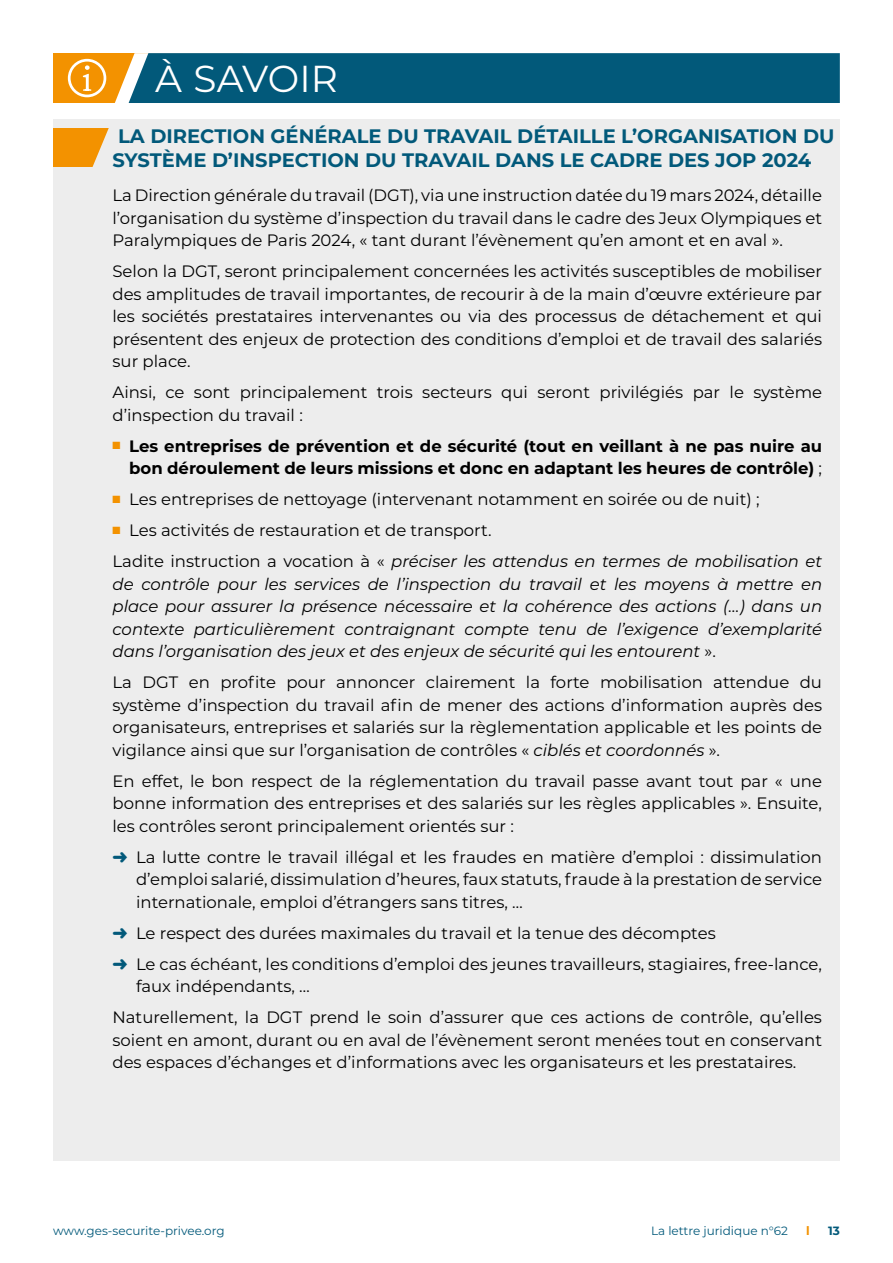
<style>
.page{position:relative;width:893px;height:1263px;background:#fff}
.page>*{position:absolute;margin:0;border:0;box-sizing:border-box;transform-origin:0 0}
.t1{font:37.5px "Montserrat";letter-spacing:-.005em;color:#fff}
.t2{font:700 19.5px/23.4px "Montserrat";color:#02597a}
.t3{font:16.5px/22.5px "Montserrat";color:#000;text-align:justify}
.t4{font:italic 16.5px/22.5px "Montserrat";color:#000;text-align:justify}
.t5{font:700 16.5px/22.5px "Montserrat";color:#000;text-align:right}
.t6{font:12px "Montserrat";color:#02597a}
.t7{font:700 12px "Montserrat";color:#02597a}
.t8{font:700 12px "Montserrat";color:#f39200}
.s1{color:#f39200}
.s2{font-weight:400}
.s3{font-style:italic}
.s4{font-style:normal}
.s5{color:#02597a}
</style>
<div class="page">
<div style="left:53px;top:119px;width:787px;height:1042px;background:#ededed"></div>
<div style="left:53px;top:53px;width:189px;height:50px;background:#f39200"></div>
<div style="left:115px;top:53px;width:725px;height:50px;background:#02597a"></div>
<div style="left:58px;top:128px;width:66px;height:39px;background:#f39200"></div>
<svg style="left:92px;top:128px;width:32px;height:39px"></svg>
<div style="left:53px;top:128px;width:14px;height:39px;background:#f39200"></div>
<div style="left:68px;top:59px;width:38px;height:38px;border:3px solid #fff;border-radius:50%"></div>
<svg style="left:83px;top:65px;width:8px;height:26px"></svg>
<h1 class="t1" style="left:155px;top:53px;width:184px">À SAVOIR</h1>
<p class="t2" style="left:112px;top:124px;width:723px">LA DIRECTION GÉNÉRALE DU TRAVAIL DÉTAILLE L’ORGANISATION DU<br>SYSTÈME D’INSPECTION DU TRAVAIL DANS LE CADRE DES JOP 2024</p>
<p class="t3" style="left:112px;top:183px;width:711px">La Direction générale du travail (DGT), via une instruction datée du 19 mars 2024, détaille l’organisation du système d’inspection du travail dans le cadre des Jeux Olympiques et Paralympiques de Paris 2024, « tant durant l’évènement qu’en amont et en aval ».</p>
<p class="t3" style="left:112px;top:260px;width:711px">Selon la DGT, seront principalement concernées les activités susceptibles de mobiliser des amplitudes de travail importantes, de recourir à de la main d’œuvre extérieure par les sociétés prestataires intervenantes ou via des processus de détachement et qui présentent des enjeux de protection des conditions d’emploi et de travail des salariés sur place.</p>
<p class="t3" style="left:112px;top:381px;width:711px">Ainsi, ce sont principalement trois secteurs qui seront privilégiés par le système d’inspection du travail :</p>
<p class="t5" style="left:112px;top:434px;width:711px"><span class="s1">■</span> Les entreprises de prévention et de sécurité (tout en veillant à ne pas nuire au bon déroulement de leurs missions et donc en adaptant les heures de contrôle) <span class="s2">;</span></p>
<p class="t3" style="left:112px;top:488px;width:649px"><span class="s1">■</span> Les entreprises de nettoyage (intervenant notamment en soirée ou de nuit) ;</p>
<p class="t3" style="left:112px;top:514px;width:711px;line-height:31px"><span class="s1">■</span> Les activités de restauration et de transport.<br>Ladite instruction a vocation à « <span class="s3">préciser les attendus en termes de mobilisation et</span></p>
<p class="t4" style="left:113px;top:572px;width:711px">de contrôle pour les services de l’inspection du travail et les moyens à mettre en place pour assurer la présence nécessaire et la cohérence des actions (…) dans un contexte particulièrement contraignant compte tenu de l’exigence d’exemplarité dans l’organisation des jeux et des enjeux de sécurité qui les entourent <span class="s4">».</span></p>
<p class="t3" style="left:113px;top:671px;width:711px">La DGT en profite pour annoncer clairement la forte mobilisation attendue du système d’inspection du travail afin de mener des actions d’information auprès des organisateurs, entreprises et salariés sur la règlementation applicable et les points de vigilance ainsi que sur l’organisation de contrôles « <span class="s3">ciblés et coordonnés</span> ».</p>
<p class="t3" style="left:113px;top:769px;width:711px">En effet, le bon respect de la réglementation du travail passe avant tout par « une bonne information des entreprises et des salariés sur les règles applicables ». Ensuite, les contrôles seront principalement orientés sur :</p>
<p class="t3" style="left:136px;top:845px;width:688px;text-indent:-24px"><span class="s5">➜</span> La lutte contre le travail illégal et les fraudes en matière d’emploi : dissimulation d’emploi salarié, dissimulation d’heures, faux statuts, fraude à la prestation de service internationale, emploi d’étrangers sans titres, …</p>
<p class="t3" style="left:112px;top:917px;width:711px;line-height:31px"><span class="s5">➜</span> Le respect des durées maximales du travail et la tenue des décomptes<br><span class="s5">➜</span> Le cas échéant, les conditions d’emploi des jeunes travailleurs, stagiaires, free-lance,</p>
<p class="t3" style="left:112px;top:970px;width:711px;line-height:31px;text-indent:24px">faux indépendants, …<br>Naturellement, la DGT prend le soin d’assurer que ces actions de contrôle, qu’elles</p>
<p class="t3" style="left:112px;top:1028px;width:711px">soient en amont, durant ou en aval de l’évènement seront menées tout en conservant des espaces d’échanges et d’informations avec les organisateurs et les prestataires.</p>
<p class="t6" style="left:53px;top:1222px;width:173px">www.ges-securite-privee.org</p>
<p class="t6" style="left:651px;top:1222px;width:138px">La lettre juridique n°62</p>
<p class="t8" style="left:806px;top:1222px;width:5px">l</p>
<p class="t7" style="left:828px;top:1222px;width:13px">13</p>
</div>
